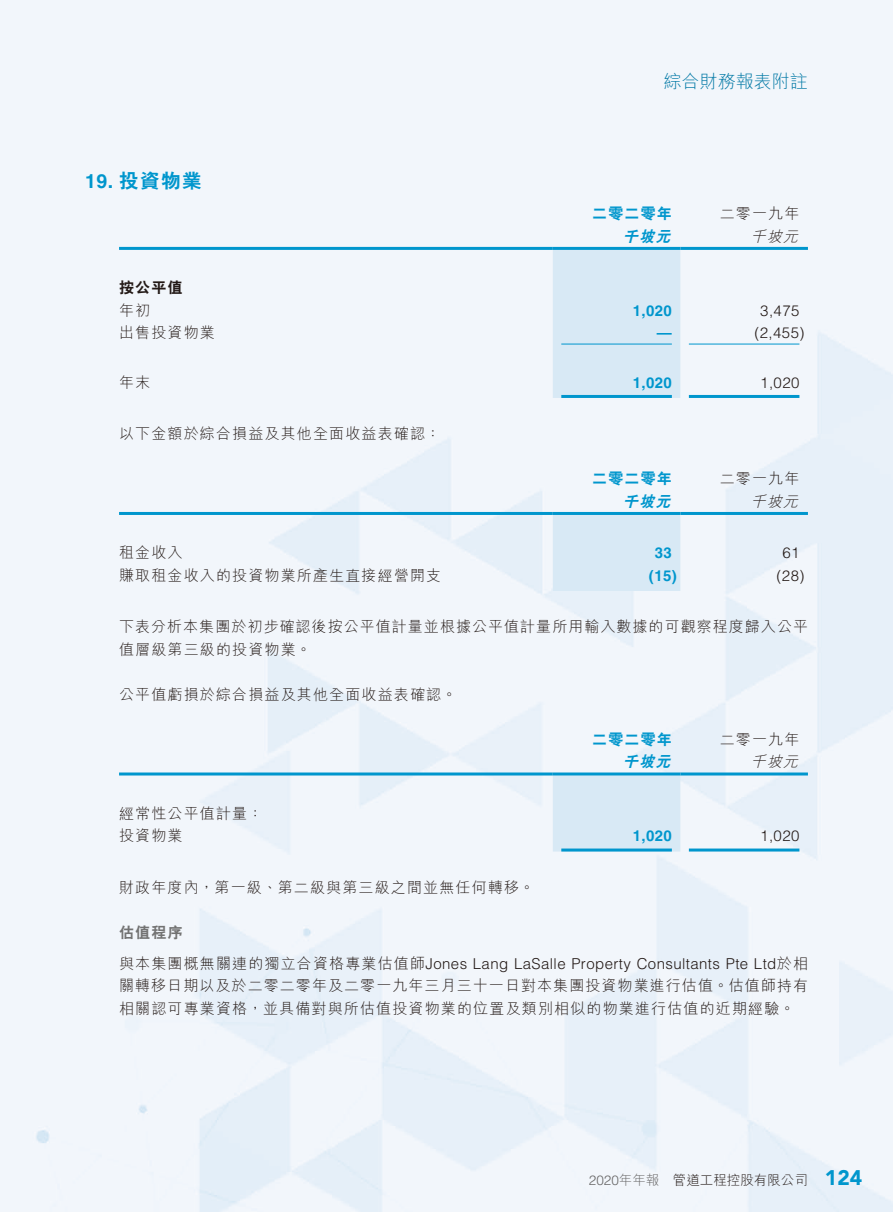
<style>
.page{position:relative;width:893px;height:1212px;background:#fff}
.page>*{position:absolute;margin:0;border:0;box-sizing:border-box;transform-origin:0 0}
.t1{font:900 21px "Avenir LT Std";color:#0096cd}
.t2{font:800 19.5px "C Hei 2 HK";color:#0096cd}
.t3{font:300 18px "M Hei HK";color:#0078a5}
.t4{font:300 15px/22.5px "M Hei HK";letter-spacing:.08em;color:#231916}
.t5{font:300 15px "Helvetica LT Std";letter-spacing:.03em;color:#231916}
.t6{font:700 15px "Helvetica LT Std";letter-spacing:.03em;color:#0096cd}
.t7{font:800 15px "C Hei 2 HK";letter-spacing:.08em;color:#0096cd}
.t8{font:italic 300 15px "M Hei HK";color:#231916}
.t9{font:italic 800 15px "C Hei 2 HK";color:#0096cd}
.t10{font:800 15px "C Hei 2 HK";color:#231916}
.t11{font:800 15px "C Hei 2 HK";color:#727272}
.t12{font:300 13.5px "M Hei HK";color:#231916}
.t13{font:300 13.5px "Helvetica LT Std";color:#666565}
.s1{font-family:"Helvetica LT Std";font-weight:700}
.s2{font-family:"M Hei HK"}
</style>
<div class="page">
<img style="left:0;top:0;width:893px;height:1212px">
<div style="left:553px;top:250px;width:127px;height:148px;background:#d8e9f5"></div>
<hr style="left:119px;top:247px;width:434px;height:3px;background:#0096cd">
<hr style="left:553px;top:247px;width:127px;height:3px;background:#0096cd">
<hr style="left:680px;top:247px;width:128px;height:3px;background:#0096cd">
<hr style="left:561px;top:344px;width:111px;height:1px;background:#0096cd">
<hr style="left:689px;top:344px;width:110px;height:1px;background:#0096cd">
<hr style="left:561px;top:395px;width:111px;height:3px;background:#0096cd">
<hr style="left:689px;top:395px;width:110px;height:3px;background:#0096cd">
<div style="left:553px;top:515px;width:127px;height:76px;background:#d8e9f5"></div>
<hr style="left:119px;top:512px;width:434px;height:3px;background:#0096cd">
<hr style="left:553px;top:512px;width:127px;height:3px;background:#0096cd">
<hr style="left:680px;top:512px;width:128px;height:3px;background:#0096cd">
<div style="left:553px;top:775px;width:127px;height:76px;background:#d8e9f5"></div>
<hr style="left:119px;top:772px;width:434px;height:3px;background:#0096cd">
<hr style="left:553px;top:772px;width:127px;height:3px;background:#0096cd">
<hr style="left:680px;top:772px;width:128px;height:3px;background:#0096cd">
<hr style="left:561px;top:848px;width:111px;height:3px;background:#0096cd">
<hr style="left:689px;top:848px;width:110px;height:3px;background:#0096cd">
<h2 class="t2" style="left:85px;top:170px;width:118px"><span class="s1">19.</span> 投資物業</h2>
<p class="t10" style="left:119px;top:280px;width:65px">按公平值</p>
<p class="t4" style="left:119px;top:298px;width:33px">年初</p>
<p class="t4" style="left:119px;top:321px;width:97px">出售投資物業</p>
<p class="t4" style="left:119px;top:371px;width:33px">年末</p>
<p class="t4" style="left:119px;top:422px;width:323px">以下金額於綜合損益及其他全面收益表確認：</p>
<p class="t4" style="left:119px;top:541px;width:65px">租金收入</p>
<p class="t3" style="left:664px;top:73px;width:145px">綜合財務報表附註</p>
<p class="t7" style="left:592px;top:206px;width:81px">二零二零年</p>
<p class="t4" style="left:720px;top:202px;width:81px">二零一九年</p>
<p class="t9" style="left:623px;top:228px;width:53px">千坡元</p>
<p class="t8" style="left:750px;top:228px;width:53px">千坡元</p>
<p class="t6" style="left:633px;top:301px;width:41px">1,020</p>
<p class="t5" style="left:760px;top:301px;width:41px">3,475</p>
<p class="t6" style="left:657px;top:323px;width:16px">—</p>
<p class="t5" style="left:754px;top:323px;width:52px">)2,455(</p>
<p class="t6" style="left:633px;top:373px;width:41px">1,020</p>
<p class="t5" style="left:760px;top:373px;width:41px">1,020</p>
<p class="t7" style="left:592px;top:471px;width:81px">二零二零年</p>
<p class="t4" style="left:720px;top:467px;width:81px">二零一九年</p>
<p class="t9" style="left:623px;top:493px;width:53px">千坡元</p>
<p class="t8" style="left:750px;top:493px;width:53px">千坡元</p>
<p class="t6" style="left:655px;top:544px;width:19px">33</p>
<p class="t5" style="left:782px;top:543px;width:19px">61</p>
<p class="t4" style="left:119px;top:564px;width:324px">賺取租金收入的投資物業所產生直接經營開支</p>
<p class="t4" style="left:119px;top:615px;width:690px">下表分析本集團於初步確認後按公平值計量並根據公平值計量所用輸入數據的可觀察程度歸入公平值層級第三級的投資物業。</p>
<p class="t4" style="left:119px;top:683px;width:339px">公平值虧損於綜合損益及其他全面收益表確認。</p>
<p class="t4" style="left:720px;top:728px;width:81px">二零一九年</p>
<p class="t5" style="left:776px;top:566px;width:29px">)28(</p>
<p class="t6" style="left:649px;top:566px;width:29px">)15(</p>
<p class="t7" style="left:592px;top:731px;width:81px">二零二零年</p>
<p class="t4" style="left:119px;top:802px;width:145px">經常性公平值計量：</p>
<p class="t9" style="left:623px;top:754px;width:53px">千坡元</p>
<p class="t8" style="left:750px;top:754px;width:53px">千坡元</p>
<p class="t4" style="left:119px;top:824px;width:65px">投資物業</p>
<p class="t4" style="left:119px;top:876px;width:417px">財政年度內，第一級、第二級與第三級之間並無任何轉移。</p>
<p class="t11" style="left:119px;top:924px;width:65px">估值程序</p>
<p class="t5" style="left:119px;top:954px;width:690px"><span class="s2">與本集團概無關連的獨立合資格專業估值師</span>Jones Lang LaSalle Property Consultants Pte Ltd<span class="s2">於相</span></p>
<p class="t4" style="left:119px;top:974px;width:691px">關轉移日期以及於二零二零年及二零一九年三月三十一日對本集團投資物業進行估值。估值師持有相關認可專業資格，並具備對與所估值投資物業的位置及類別相似的物業進行估值的近期經驗。</p>
<p class="t6" style="left:633px;top:827px;width:41px">1,020</p>
<p class="t5" style="left:760px;top:826px;width:41px">1,020</p>
<p class="t13" style="left:589px;top:1172px;width:72px">2020<span class="s2">年年報</span></p>
<p class="t12" style="left:673px;top:1173px;width:136px">管道工程控股有限公司</p>
<h1 class="t1" style="left:825px;top:1165px;width:39px">124</h1>
</div>
